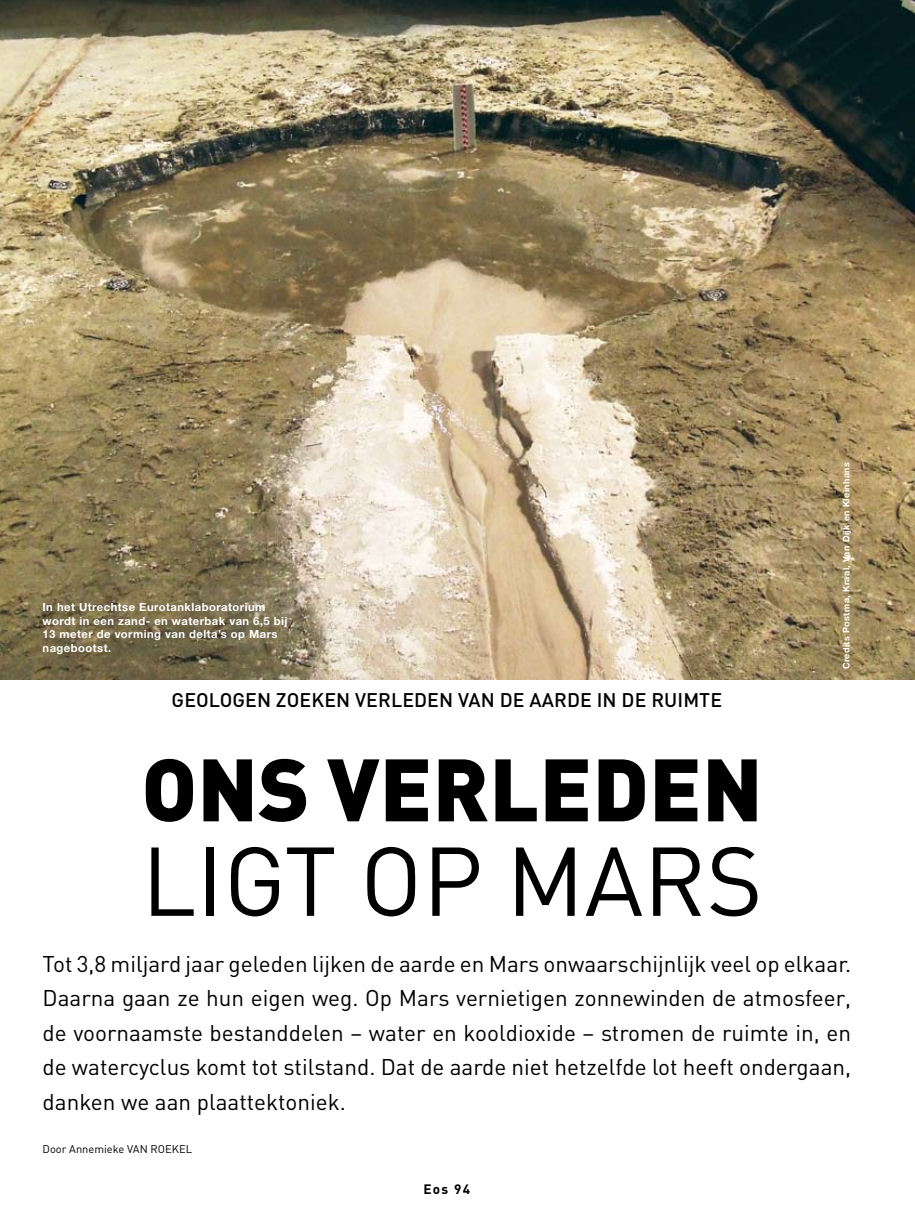
<style>
.page{position:relative;width:915px;height:1212px;background:#fff}
.page>*{position:absolute;margin:0;border:0;box-sizing:border-box;transform-origin:0 0}
.t1{font:96px "DIN";color:#000}
.t2{font:900 87px "DIN";color:#000}
.t3{font:22.5px/34.5px "DIN";color:#000;text-align:justify}
.t4{font:500 19.5px "DIN";letter-spacing:.005em;color:#000}
.t5{font:700 13.5px "DIN";color:#000}
.t6{font:700 11.25px/13.5px "Helvetica Neue";letter-spacing:.04em;color:#fff}
.t7{font:11.1px "DIN";color:#000}
.t8{font:700 9px "Helvetica Neue";letter-spacing:.04em;color:#fff}
</style>
<div class="page">
<img style="left:0;top:0;width:914px;height:680px">
<p class="t6" style="left:43px;top:600px;width:246px">In het Utrechtse Eurotanklaboratorium wordt in een zand- en waterbak van 6,5 bij<br>13 meter de vorming van delta’s op Mars nagebootst.</p>
<p class="t4" style="left:171px;top:688px;width:551px">GEOLOGEN ZOEKEN VERLEDEN VAN DE AARDE IN DE RUIMTE</p>
<p class="t8" style="left:840px;top:669px;width:209px;rotate:-90deg">Credits Postma, Kraal, Van Dijk en Kleinhans</p>
<h2 class="t2" style="left:141px;top:732px;width:622px">ONS VERLEDEN</h2>
<h1 class="t1" style="left:141px;top:821px;width:622px">ligt op Mars</h1>
<p class="t3" style="left:43px;top:946px;width:809px">Tot 3,8 miljard jaar geleden lijken de aarde en Mars onwaarschijnlijk veel op elkaar.<br>Daarna gaan ze hun eigen weg. Op Mars vernietigen zonnewinden de atmosfeer, de voornaamste bestanddelen – water en kooldioxide – stromen de ruimte in, en de watercyclus komt tot stilstand. Dat de aarde niet hetzelfde lot heeft ondergaan, danken we aan plaattektoniek.</p>
<p class="t7" style="left:43px;top:1142px;width:149px">Door Annemieke VAN RO EKEL</p>
<p class="t5" style="left:423px;top:1180px;width:48px">Eos 94</p>
</div>
